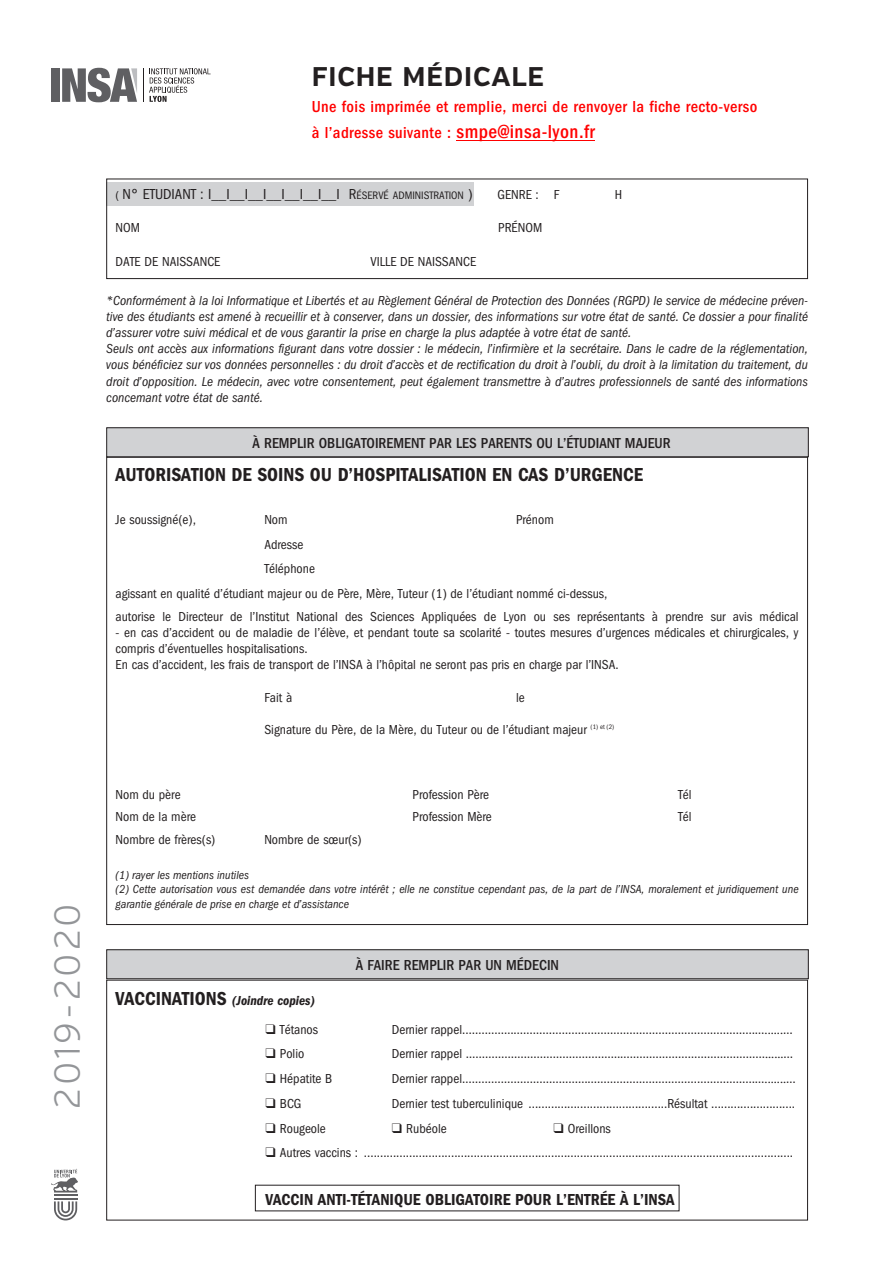
<style>
.page{position:relative;width:893px;height:1263px;background:#fff}
.page>*{position:absolute;margin:0;border:0;box-sizing:border-box;transform-origin:0 0}
.t1{font:300 36px "Verb";letter-spacing:.08em;color:#939598}
.t2{font:700 27px "Verb";letter-spacing:.03em;color:#231f20}
.t3{font:600 condensed 19.5px "Franklin Gothic";color:#231f20}
.t4{font:500 condensed 16.5px/25.2px "Franklin Gothic";letter-spacing:.025em;color:#f00}
.t5{font:600 condensed 16.5px "Franklin Gothic";color:#231f20}
.t6{font:500 condensed 15px "Franklin Gothic";color:#231f20}
.t7{font:condensed 15px "Franklin Gothic";color:#231f20}
.t8{font:condensed 13.5px/16.2px "Franklin Gothic";color:#231f20}
.t9{font:italic condensed 13.5px/16.2px "Franklin Gothic";color:#231f20}
.t10{font:italic 600 condensed 13.5px "Franklin Gothic";color:#231f20}
.t11{font:italic condensed 12px/14.4px "Franklin Gothic";color:#231f20}
.t12{font:condensed 11.25px "Franklin Gothic";color:#231f20}
.s1{font-size:19.5px}
.s2{font-size:12px}
.s3{font-size:11.25px}
.s4{font-size:15px}
.s5{font-style:normal;font-size:19.5px}
.s6{font-family:"Minion Pro";font-stretch:normal}
</style>
<div class="page">
<div style="left:106px;top:182px;width:368px;height:24px;background:#d1d2d4"></div>
<div style="left:106px;top:179px;width:702px;height:100px;border:1px solid #231f20"></div>
<hr style="left:456px;top:140px;width:139px;height:1px;background:#f00">
<svg style="left:149px;top:68px;width:62px;height:34px"></svg>
<hr style="left:143px;top:68px;width:1px;height:34px;background:#231f20">
<div style="left:51px;top:68px;width:9px;height:34px;background:#5f5f62"></div>
<svg style="left:62px;top:68px;width:75px;height:34px"></svg>
<svg style="left:54px;top:1201px;width:23px;height:19px"></svg>
<hr style="left:54px;top:1198px;width:23px;height:2px;background:#5f5f62">
<hr style="left:54px;top:1194px;width:23px;height:2px;background:#5f5f62">
<svg style="left:51px;top:1169px;width:27px;height:23px"></svg>
<div style="left:107px;top:428px;width:701px;height:29px;background:#d1d2d4"></div>
<div style="left:106px;top:427px;width:703px;height:30px;border:1px solid #231f20"></div>
<div style="left:107px;top:950px;width:701px;height:29px;background:#d1d2d4"></div>
<div style="left:106px;top:949px;width:703px;height:30px;border:1px solid #231f20"></div>
<h1 class="t1" style="left:46px;top:1109px;width:207px;rotate:-90deg">2019-2020</h1>
<h2 class="t2" style="left:312px;top:60px;width:234px">FICHE MÉDICALE</h2>
<p class="t4" style="left:312px;top:94px;width:447px">Une fois imprimée et remplie, merci de renvoyer la fiche recto-verso à l’adresse suivante : <span class="s1">smpe@insa-lyon.fr</span></p>
<p class="t7" style="left:116px;top:186px;width:320px"><span class="s2">(</span> N° ETUDIANT : I__I__I__I__I__I__I__I R<span class="s3">ÉSERVÉ AD MINI STRATI</span></p>
<p class="t12" style="left:451px;top:189px;width:23px">ON <span class="s4">)</span></p>
<p class="t8" style="left:497px;top:187px;width:63px">GENRE : F</p>
<p class="t8" style="left:615px;top:187px;width:9px">H</p>
<p class="t8" style="left:116px;top:220px;width:26px">NOM</p>
<p class="t8" style="left:498px;top:220px;width:45px">PRÉNOM</p>
<p class="t8" style="left:116px;top:253px;width:106px">DATE DE NAISSANCE</p>
<p class="t8" style="left:371px;top:253px;width:107px">VILLE DE NAISSANCE</p>
<p class="t9" style="left:106px;top:292px;width:703px">*Conformément à la loi Informatique et Libertés et au Règlement Général de Protection des Données (RGPD) Ie service de médecine préven&shy;tive des étudiants est amené à recueillir et à conserver, dans un dossier, des informations sur votre état de santé. Ce dossier a pour finalité d’assurer votre suivi médical et de vous garantir la prise en charge la plus adaptée à votre état de santé.<br>Seuls ont accès aux informations figurant dans votre dossier : le médecin, l’infirmière et la secrétaire. Dans le cadre de la réglementation, vous bénéficiez sur vos données personnelles : du droit d’accès et de rectification du droit à l’oubli, du droit à la limitation du traitement, du droit d’opposition. Le médecin, avec votre consentement, peut également transmettre à d’autres professionnels de santé des informations concemant votre état de santé.</p>
<p class="t6" style="left:253px;top:434px;width:420px">À REMPLIR OBLIGATOIREMENT PAR LES PARENTS OU L’ÉTUDIANT MAJEUR</p>
<h3 class="t3" style="left:116px;top:463px;width:529px">AUTORISATION DE SOINS OU D’HOSPITALISATION EN CAS D’URGENCE</h3>
<p class="t8" style="left:116px;top:511px;width:82px">Je soussigné(e),</p>
<p class="t8" style="left:264px;top:511px;width:25px">Nom</p>
<p class="t8" style="left:516px;top:511px;width:39px">Prénom</p>
<p class="t8" style="left:264px;top:536px;width:41px">Adresse</p>
<p class="t8" style="left:264px;top:561px;width:52px">Téléphone</p>
<p class="t8" style="left:116px;top:585px;width:493px">agissant en qualité d’étudiant majeur ou de Père, Mère, Tuteur (1) de l’étudiant nommé ci-dessus,</p>
<p class="t8" style="left:116px;top:608px;width:685px">autorise le Directeur de l’Institut National des Sciences Appliquées de Lyon ou ses représentants à prendre sur avis médical</p>
<p class="t8" style="left:116px;top:624px;width:685px">- en cas d’accident ou de maladie de l’élève, et pendant toute sa scolarité - toutes mesures d’urgences médicales et chirurgicales, y compris d’éventuelles hospitalisations.<br>En cas d’accident, les frais de transport de l’INSA à l’hôpital ne seront pas pris en charge par l’INSA.</p>
<p class="t8" style="left:264px;top:689px;width:29px">Fait à</p>
<p class="t8" style="left:516px;top:689px;width:10px">le</p>
<p class="t8" style="left:264px;top:721px;width:351px">Signature du Père, de la Mère, du Tuteur ou de l’étudiant majeur <sup>(1)</sup> <sup>et</sup> <sup>(2)</sup></p>
<p class="t8" style="left:116px;top:786px;width:67px">Nom du père</p>
<p class="t8" style="left:413px;top:786px;width:78px">Profession Père</p>
<p class="t8" style="left:678px;top:786px;width:15px">Tél</p>
<p class="t8" style="left:116px;top:809px;width:82px">Nom de la mère</p>
<p class="t8" style="left:413px;top:809px;width:81px">Profession Mère</p>
<p class="t8" style="left:678px;top:809px;width:15px">Tél</p>
<p class="t8" style="left:116px;top:831px;width:101px">Nombre de frères(s)</p>
<p class="t8" style="left:264px;top:831px;width:99px">Nombre de sœur(s)</p>
<p class="t11" style="left:116px;top:868px;width:685px">(1) rayer les mentions inutiles<br>(2) Cette autorisation vous est demandée dans votre intérêt ; elle ne constitue cependant pas, de la part de l’INSA, moralement et juridiquement une garantie générale de prise en charge et d’assistance</p>
<p class="t6" style="left:356px;top:956px;width:205px">À FAIRE REMPLIR PAR UN MÉDECIN</p>
<p class="t10" style="left:116px;top:993px;width:201px"><span class="s5">VACCINATIONS</span> (Joindre copies)</p>
<p class="t8" style="left:266px;top:1021px;width:54px">❑ Tétanos</p>
<p class="t8" style="left:392px;top:1021px;width:402px">Dernier rappel.…………………………………………………………………………………<span class="s6">......</span>…</p>
<p class="t8" style="left:266px;top:1046px;width:40px">❑ Polio</p>
<p class="t8" style="left:392px;top:1046px;width:403px">Dernier rappel …………………………………………………………………………………<span class="s6">......</span>…</p>
<p class="t8" style="left:266px;top:1071px;width:68px">❑ Hépatite B</p>
<p class="t8" style="left:392px;top:1071px;width:406px">Dernier rappel……………………………………………………………….…………………<span class="s6">.......</span>…</p>
<p class="t8" style="left:266px;top:1095px;width:37px">❑ BCG</p>
<p class="t8" style="left:392px;top:1095px;width:405px">Dernier test tuberculinique ...........................................Résultat ..........................</p>
<p class="t8" style="left:266px;top:1120px;width:62px">❑ Rougeole</p>
<p class="t8" style="left:392px;top:1120px;width:56px">❑ Rubéole</p>
<p class="t8" style="left:554px;top:1120px;width:59px">❑ Oreillons</p>
<p class="t8" style="left:266px;top:1145px;width:529px">❑ Autres vaccins : .....................................................................................................................................</p>
<p class="t5" style="left:266px;top:1190px;width:411px">VACCIN ANTI-TÉTANIQUE OBLIGATOIRE POUR L’ENTRÉE À L’INSA</p>
</div>
